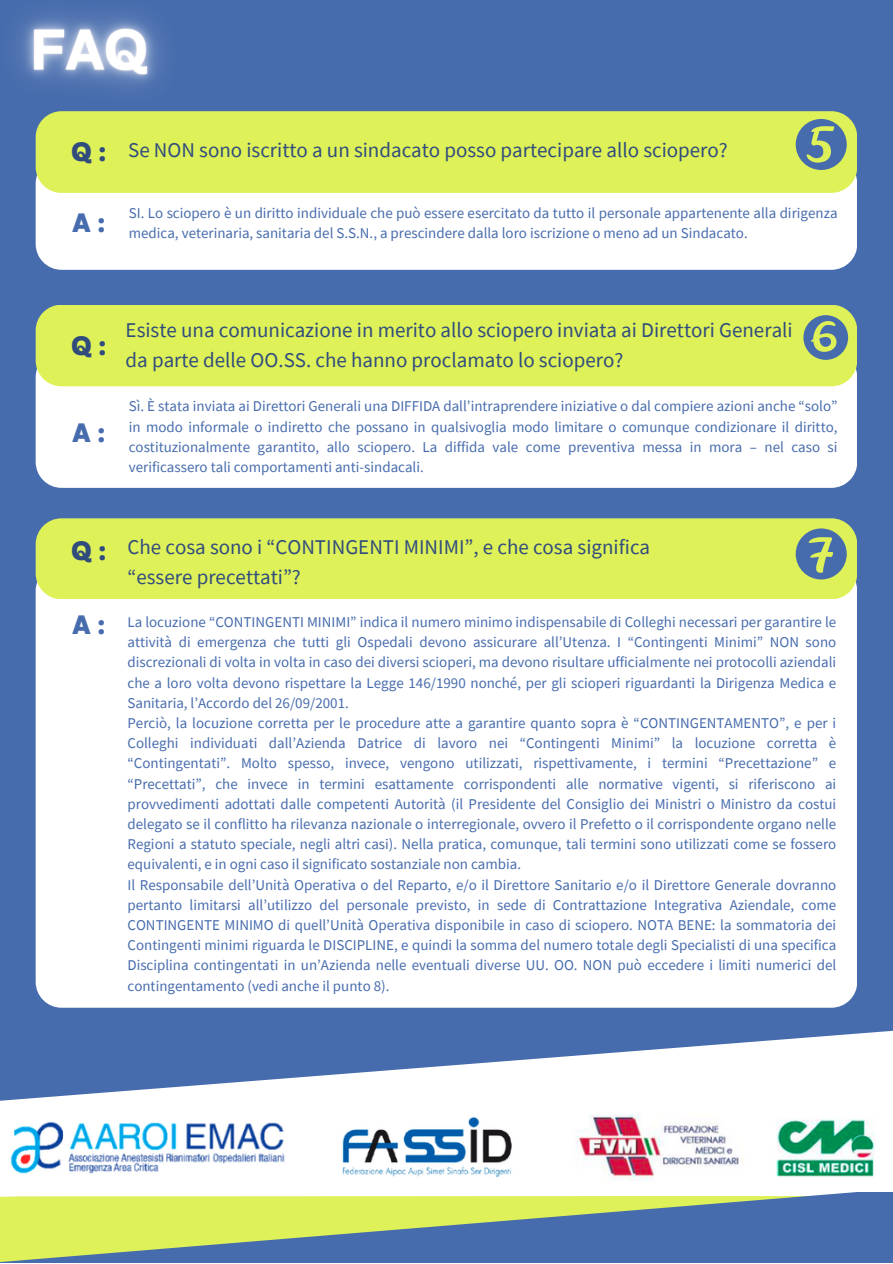
<style>
.page{position:relative;width:893px;height:1264px;background:#fff}
.page>*{position:absolute;margin:0;border:0;box-sizing:border-box;transform-origin:0 0}
.t1{font:700 25.5px "Cy Grotesk Key";color:#304c7d}
.t2{font:700 25.5px "Cy Grotesk Key";color:#476cad}
.t3{font:21px "Source Sans Pro";color:#304c7d}
.t4{font:15px/20.2px "Source Sans Pro";color:#476cad;text-align:justify}
</style>
<div class="page">
<div style="left:0;top:0;width:892px;height:1007px;background:#476cad"></div>
<svg style="left:0;top:880px;width:892px;height:221px;fill:#476cad"></svg>
<svg style="left:0;top:1192px;width:892px;height:70px;fill:#476cad"></svg>
<img style="left:10px;top:1114px;width:865px;height:67px">
<div style="left:36px;top:158px;width:821px;height:112px;background:#fff;border-radius:26px"></div>
<div style="left:36px;top:111px;width:821px;height:82px;background:#dff158;border-radius:26px"></div>
<div style="left:36px;top:351px;width:821px;height:137px;background:#fff;border-radius:26px"></div>
<div style="left:36px;top:305px;width:821px;height:81px;background:#dff158;border-radius:26px"></div>
<div style="left:36px;top:565px;width:821px;height:442px;background:#fff;border-radius:26px"></div>
<div style="left:36px;top:518px;width:821px;height:81px;background:#dff158;border-radius:26px"></div>
<svg style="left:795px;top:119px;width:51px;height:50px"></svg>
<svg style="left:803px;top:315px;width:45px;height:45px"></svg>
<svg style="left:795px;top:528px;width:51px;height:51px"></svg>
<img style="left:19px;top:16px;width:193px;height:130px">
<p class="t1" style="left:71px;top:136px;width:36px">Q :</p>
<p class="t3" style="left:128px;top:136px;width:601px">Se NON sono iscritto a un sindacato posso partecipare allo sciopero?</p>
<p class="t2" style="left:72px;top:206px;width:34px">A :</p>
<p class="t4" style="left:129px;top:202px;width:710px">SI. Lo sciopero è un diritto individuale che può essere esercitato da tutto il personale appartenente alla dirigenza medica, veterinaria, sanitaria del S.S.N., a prescindere dalla loro iscrizione o meno ad un Sindacato.</p>
<p class="t1" style="left:71px;top:329px;width:36px">Q :</p>
<p class="t2" style="left:72px;top:416px;width:34px">A :</p>
<p class="t3" style="left:126px;top:317px;width:668px">Esiste una comunicazione in merito allo sciopero inviata ai Direttori Generali</p>
<p class="t3" style="left:126px;top:346px;width:499px">da parte delle OO.SS. che hanno proclamato lo sciopero?</p>
<p class="t4" style="left:129px;top:396px;width:710px">Sì. È stata inviata ai Direttori Generali una DIFFIDA dall’intraprendere iniziative o dal compiere azioni anche “solo” in modo informale o indiretto che possano in qualsivoglia modo limitare o comunque condizionare il diritto, costituzionalmente garantito, allo sciopero. La diffida vale come preventiva messa in mora – nel caso si verificassero tali comportamenti anti-sindacali.</p>
<p class="t1" style="left:71px;top:534px;width:36px">Q :</p>
<p class="t3" style="left:127px;top:533px;width:524px">Che cosa sono i “CONTINGENTI MINIMI”, e che cosa significa</p>
<p class="t3" style="left:127px;top:563px;width:175px">“essere precettati”?</p>
<p class="t2" style="left:72px;top:608px;width:34px">A :</p>
<p class="t4" style="left:127px;top:611px;width:710px">La locuzione “CONTINGENTI MINIMI” indica il numero minimo indispensabile di Colleghi necessari per garantire le attività di emergenza che tutti gli Ospedali devono assicurare all’Utenza. I “Contingenti Minimi” NON sono discrezionali di volta in volta in caso dei diversi scioperi, ma devono risultare ufficialmente nei protocolli aziendali che a loro volta devono rispettare la Legge 146/1990 nonché, per gli scioperi riguardanti la Dirigenza Medica e Sanitaria, l’Accordo del 26/09/2001.</p>
<p class="t4" style="left:127px;top:712px;width:710px">Perciò, la locuzione corretta per le procedure atte a garantire quanto sopra è “CONTINGENTAMENTO”, e per i Colleghi individuati dall’Azienda Datrice di lavoro nei “Contingenti Minimi” la locuzione corretta è “Contingentati”. Molto spesso, invece, vengono utilizzati, rispettivamente, i termini “Precettazione” e “Precettati”, che invece in termini esattamente corrispondenti alle normative vigenti, si riferiscono ai provvedimenti adottati dalle competenti Autorità (il Presidente del Consiglio dei Ministri o Ministro da costui delegato se il conflitto ha rilevanza nazionale o interregionale, ovvero il Prefetto o il corrispondente organo nelle Regioni a statuto speciale, negli altri casi). Nella pratica, comunque, tali termini sono utilizzati come se fossero equivalenti, e in ogni caso il significato sostanziale non cambia.</p>
<p class="t4" style="left:127px;top:874px;width:710px">Il Responsabile dell’Unità Operativa o del Reparto, e/o il Direttore Sanitario e/o il Direttore Generale dovranno pertanto limitarsi all’utilizzo del personale previsto, in sede di Contrattazione Integrativa Aziendale, come CONTINGENTE MINIMO di quell’Unità Operativa disponibile in caso di sciopero. NOTA BENE: la sommatoria dei Contingenti minimi riguarda le DISCIPLINE, e quindi la somma del numero totale degli Specialisti di una specifica Disciplina contingentati in un’Azienda nelle eventuali diverse UU. OO. NON può eccedere i limiti numerici del contingentamento (vedi anche il punto 8).</p>
</div>
